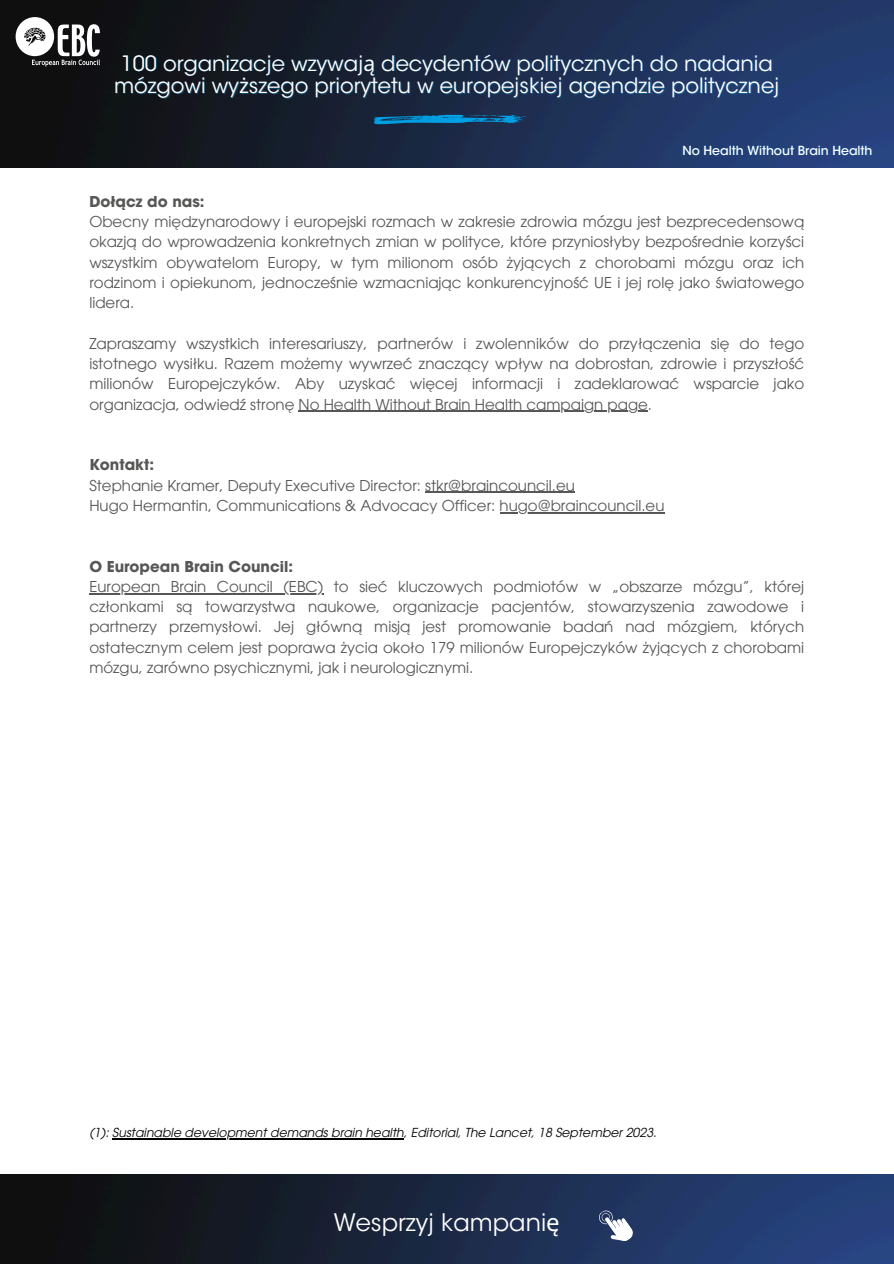
<style>
.page{position:relative;width:894px;height:1264px;background:#fff}
.page>*{position:absolute;margin:0;border:0;box-sizing:border-box;transform-origin:0 0}
.t1{font:24px "ITC Avant Garde Std";color:#fff}
.t2{font:21px "ITC Avant Garde Std";color:#fff}
.t3{font:15px/20.2px "ITC Avant Garde Pro";color:#575756;text-align:justify}
.t4{font:700 15px "ITC Avant Garde Pro";color:#575756}
.t5{font:italic 12.45px "ITC Avant Garde Pro";color:#000}
.t6{font:500 12.45px "ITC Avant Garde Std";color:#fff}
.s1{font-family:"Noto Sans"}
.s2{font-weight:700}
</style>
<div class="page">
<hr style="left:298px;top:410px;width:349px;height:2px;background:#575756">
<hr style="left:425px;top:491px;width:150px;height:2px;background:#575756">
<hr style="left:499px;top:512px;width:165px;height:1px;background:#575756">
<hr style="left:89px;top:593px;width:234px;height:1px;background:#575756">
<img style="left:0;top:0;width:893px;height:168px">
<svg style="left:16px;top:17px;width:85px;height:50px"></svg>
<img style="left:0;top:1174px;width:893px;height:88px">
<svg style="left:367px;top:114px;width:159px;height:11px;background:#0e5f8e"></svg>
<svg style="left:595px;top:1203px;width:40px;height:44px"></svg>
<hr style="left:112px;top:1138px;width:292px;height:1px;background:#000">
<h3 class="t2" style="left:121px;top:55px;width:653px">100 organizacje wzywaj<span class="s1">ą</span> decydentów politycznych do nadania</h3>
<h3 class="t2" style="left:114px;top:78px;width:666px">mózgowi wy<span class="s1">ż</span>szego priorytetu w europejskiej agendzie politycznej</h3>
<h3 class="t6" style="left:682px;top:145px;width:191px">No Health Without Brain Health</h3>
<p class="t4" style="left:89px;top:196px;width:117px">Dołącz do nas:</p>
<p class="t3" style="left:89px;top:213px;width:716px">Obecny międzynarodowy i europejski rozmach w zakresie zdrowia mózgu jest bezprecedensową okazją do wprowadzenia konkretnych zmian w polityce, które przyniosłyby bezpośrednie korzyści wszystkim obywatelom Europy, w tym milionom osób żyjących z chorobami mózgu oraz ich rodzinom i opiekunom, jednocześnie wzmacniając konkurencyjność UE i jej rolę jako światowego lidera.</p>
<p class="t3" style="left:89px;top:335px;width:716px">Zapraszamy wszystkich interesariuszy, partnerów i zwolenników do przyłączenia się do tego istotnego wysiłku. Razem możemy wywrzeć znaczący wpływ na dobrostan, zdrowie i przyszłość milionów Europejczyków. Aby uzyskać więcej informacji i zadeklarować wsparcie jako organizacja, odwiedź stronę No Health Without Brain Health campaign page.</p>
<h2 class="t3" style="left:89px;top:456px;width:576px;text-align:left"><span class="s2">Kontakt:<br></span>Stephanie Kramer, Deputy Executive Director: stkr@braincouncil.eu<br>Hugo Hermantin, Communications &amp; Advocacy Officer: hugo@braincouncil.eu</h2>
<p class="t4" style="left:89px;top:560px;width:205px">O European Brain Council:</p>
<h4 class="t3" style="left:89px;top:578px;width:716px">European Brain Council (EBC) to sieć kluczowych podmiotów w „obszarze mózgu”, której członkami są towarzystwa naukowe, organizacje pacjentów, stowarzyszenia zawodowe i partnerzy przemysłowi. Jej główną misją jest promowanie badań nad mózgiem, których ostatecznym celem jest poprawa życia około 179 milionów Europejczyków żyjących z chorobami mózgu, zarówno psychicznymi, jak i neurologicznymi.</h4>
<p class="t5" style="left:89px;top:1127px;width:568px">(1): Sustainable development demands brain health, Editorial, The Lancet, 18 September 2023.</p>
<h3 class="t1" style="left:334px;top:1212px;width:227px">Wesprzyj kampani<span class="s1">ę</span></h3>
</div>
